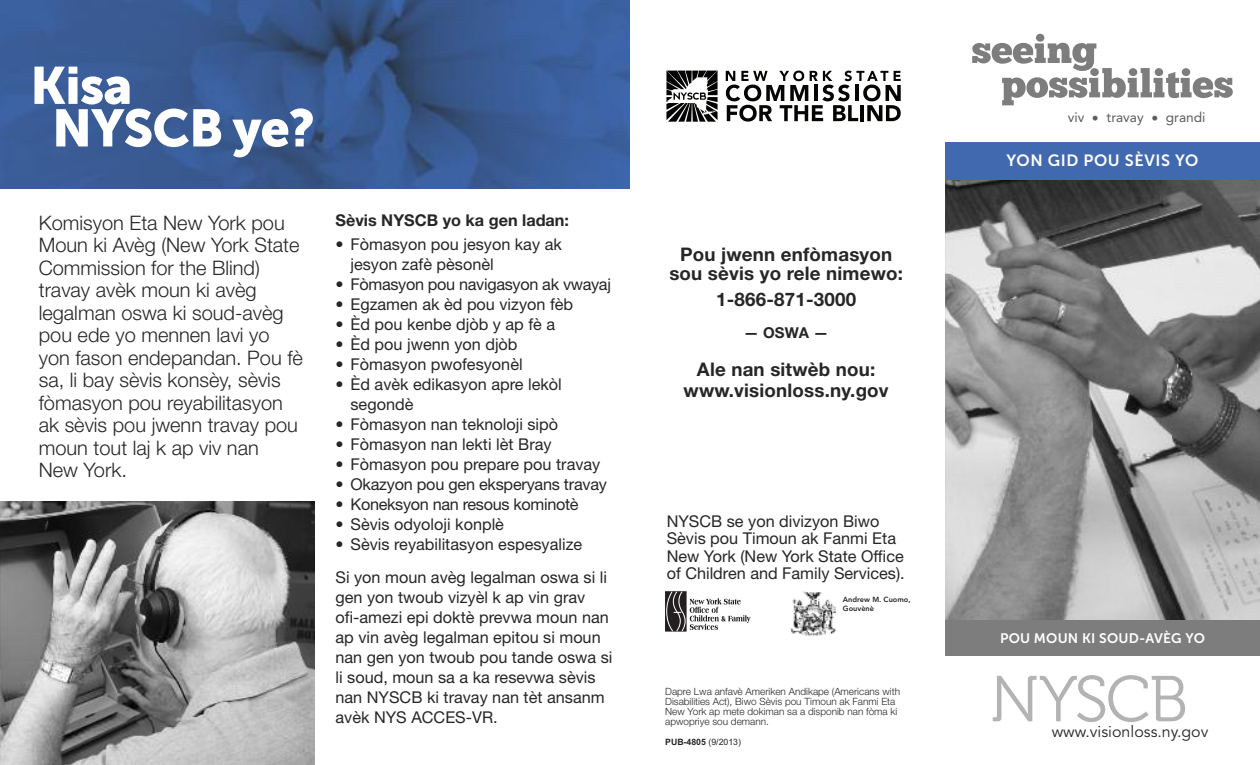
<style>
.page{position:relative;width:1260px;height:765px;background:#fff}
.page>*{position:absolute;margin:0;border:0;box-sizing:border-box;transform-origin:0 0}
.t1{font:64.75px "Museo 300";letter-spacing:-.03em;color:#b4b3b3}
.t2{font:52.12px/42.5px "Museo Sans 900";letter-spacing:-.02em;color:#fff}
.t3{font:300 20px/22.5px "Helvetica Neue";color:#272627}
.t4{font:700 18.75px/18.8px "Helvetica Neue LT Std";letter-spacing:.01em;color:#272627;text-align:center}
.t5{font:16.25px/20px "Helvetica Neue LT Std";color:#272627}
.t6{font:16.25px "Helvetica Neue LT Std";letter-spacing:-.02em;color:#272627}
.t7{font:700 16.25px "Helvetica Neue LT Std";color:#272627}
.t8{font:16.25px "Museo Sans 700";letter-spacing:.035em;color:#fff}
.t9{font:16px "Avenir LT Std";color:#272627}
.t10{font:700 15px "Helvetica Neue LT Std";color:#272627}
.t11{font:13.75px "Museo Sans 700";letter-spacing:.015em;color:#fff}
.t12{font:13.75px "Avenir";color:#5d5c5d}
.t13{font:300 10px/10px "Helvetica Neue LT Std";color:#272627}
.t14{font:700 8.75px "Arial";color:#272627}
.t15{font:800 7.38px/8.9px "Avenir";color:#272627}
.s1{font-weight:400}
</style>
<div class="page">
<img style="left:945px;top:179px;width:315px;height:441px">
<svg style="left:665px;top:591px;width:86px;height:41px"></svg>
<img style="left:790px;top:591px;width:45px;height:44px">
<div style="left:945px;top:620px;width:315px;height:36px;background:#7d7d7d"></div>
<img style="left:0;top:0;width:630px;height:188px">
<img style="left:0;top:501px;width:315px;height:264px">
<div style="left:945px;top:142px;width:315px;height:37px;background:#4069b0"></div>
<div style="left:1036px;top:34px;width:8px;height:8px;background:#7d7d7d;border-radius:50%"></div>
<svg style="left:972px;top:43px;width:261px;height:62px"></svg>
<svg style="left:726px;top:71px;width:175px;height:51px"></svg>
<svg style="left:666px;top:71px;width:52px;height:51px"></svg>
<h2 class="t2" style="left:52px;top:65px;width:265px;text-indent:-22px">Kisa<br>NYSCB ye?</h2>
<p class="t3" style="left:39px;top:213px;width:266px">Komisyon Eta New York pou<br>Moun ki Avèg (New York State<br>Commission for the Blind) travay avèk moun ki avèg legalman oswa ki soud-avèg pou ede yo mennen lavi yo yon fason endepandan. Pou fè sa, li bay sèvis konsèy, sèvis fòmasyon pou reyabilitasyon ak sèvis pou jwenn travay pou moun tout laj k ap viv nan<br>New York.</p>
<p class="t7" style="left:336px;top:214px;width:235px">Sèvis NYSCB yo ka gen ladan:</p>
<p class="t5" style="left:351px;top:236px;width:213px;text-indent:-15px">• Fòmasyon pou jesyon kay ak jesyon zafè pèsonèl</p>
<p class="t6" style="left:336px;top:279px;width:277px">• Fòmasyon pou navigasyon ak vwayaj</p>
<p class="t5" style="left:336px;top:296px;width:239px">• Egzamen ak èd pou vizyon fèb</p>
<p class="t5" style="left:336px;top:316px;width:221px">• Èd pou kenbe djòb y ap fè a</p>
<p class="t5" style="left:336px;top:336px;width:184px">• Èd pou jwenn yon djòb</p>
<p class="t5" style="left:336px;top:356px;width:189px">• Fòmasyon pwofesyonèl</p>
<p class="t5" style="left:351px;top:376px;width:213px;text-indent:-15px">• Èd avèk edikasyon apre lekòl segondè</p>
<p class="t5" style="left:336px;top:416px;width:224px">• Fòmasyon nan teknoloji sipò</p>
<p class="t5" style="left:336px;top:436px;width:218px">• Fòmasyon nan lekti lèt Bray</p>
<p class="t5" style="left:336px;top:456px;width:266px">• Fòmasyon pou prepare pou travay</p>
<p class="t5" style="left:336px;top:476px;width:273px">• Okazyon pou gen eksperyans travay</p>
<p class="t6" style="left:336px;top:499px;width:245px">• Koneksyon nan resous kominotè</p>
<p class="t5" style="left:336px;top:516px;width:170px">• Sèvis odyoloji konplè</p>
<p class="t5" style="left:336px;top:530px;width:273px;line-height:32.5px">• Sèvis reyabilitasyon espesyalize<br>Si yon moun avèg legalman oswa si li</p>
<p class="t5" style="left:336px;top:589px;width:278px">gen yon twoub vizyèl k ap vin grav ofi-amezi epi doktè prevwa moun nan ap vin avèg legalman epitou si moun nan gen yon twoub pou tande oswa si li soud, moun sa a ka resevwa sèvis nan NYSCB ki travay nan tèt ansanm avèk NYS ACCES-VR.</p>
<p class="t4" style="left:669px;top:246px;width:235px">Pou jwenn enfòmasyon sou sèvis yo rele nimewo:</p>
<p class="t4" style="left:716px;top:291px;width:142px">1-866-871-3000</p>
<p class="t10" style="left:744px;top:328px;width:86px">— OSWA —</p>
<p class="t4" style="left:684px;top:360px;width:207px;line-height:21.2px">Ale nan sitwèb nou: www.visionloss.ny.gov</p>
<p class="t5" style="left:667px;top:514px;width:240px;line-height:17.5px">NYSCB se yon divizyon Biwo<br>Sèvis pou Timoun ak Fanmi Eta<br>New York (New York State Office of Children and Family Services).</p>
<p class="t15" style="left:843px;top:596px;width:69px">Andrew M. Cuomo,<br>Gouvènè</p>
<p class="t13" style="left:665px;top:687px;width:236px">Dapre Lwa anfavè Ameriken Andikape (Americans with Disabilities Act), Biwo Sèvis pou Timoun ak Fanmi Eta New York ap mete dokiman sa a disponib nan fòma ki apwopriye sou demann.</p>
<p class="t14" style="left:665px;top:737px;width:77px">PUB-4805 <span class="s1">(9/2013)</span></p>
<p class="t12" style="left:1068px;top:112px;width:139px">viv • travay • grandi</p>
<p class="t8" style="left:1007px;top:151px;width:193px">YON GID POU SÈVIS YO</p>
<p class="t11" style="left:1000px;top:631px;width:206px">POU MOUN KI SOUD-AVÈG YO</p>
<h1 class="t1" style="left:990px;top:676px;width:200px">NYSCB</h1>
<p class="t9" style="left:1052px;top:725px;width:158px">www.visionloss.ny.gov</p>
</div>
